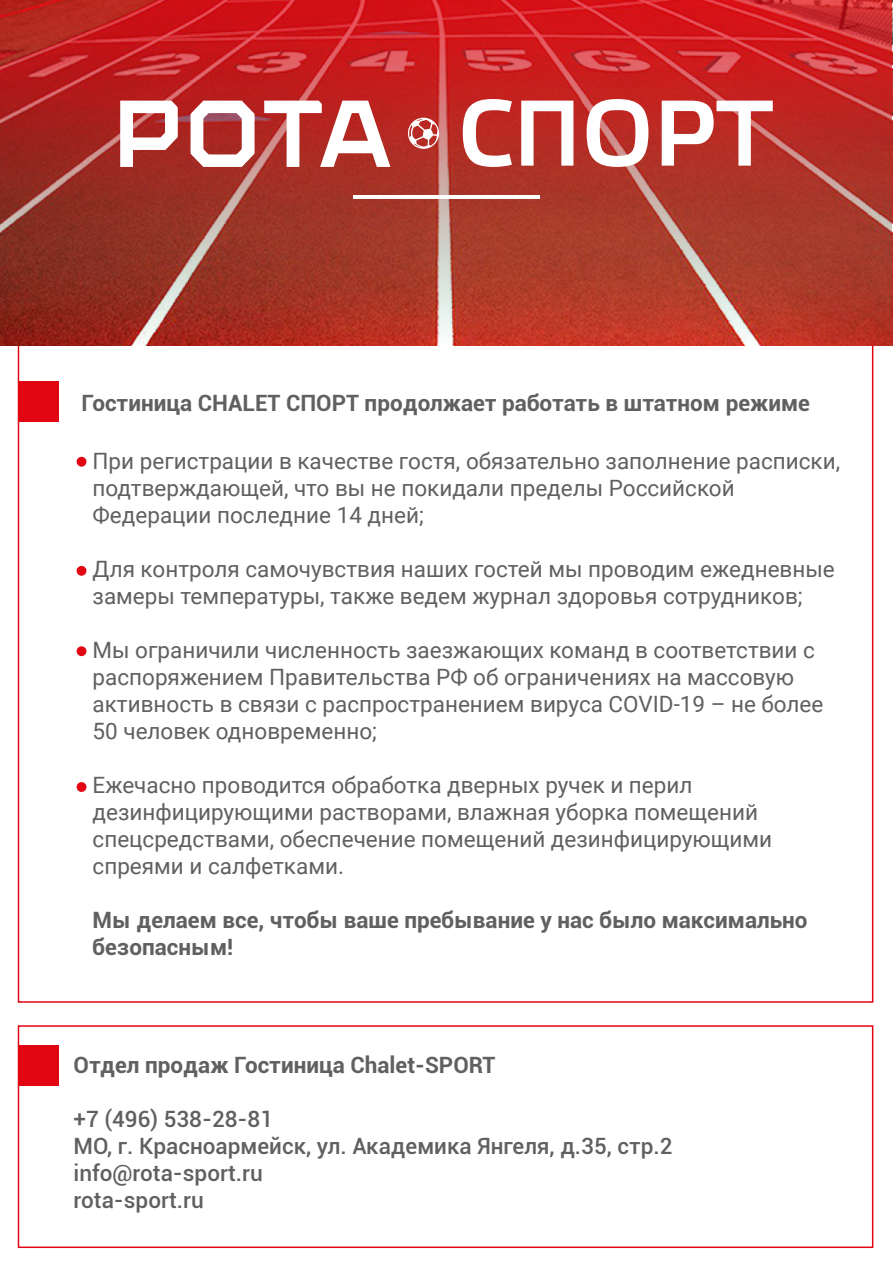
<style>
.page{position:relative;width:893px;height:1263px;background:#fff}
.page>*{position:absolute;margin:0;border:0;box-sizing:border-box;transform-origin:0 0}
.t1{font:22.5px/27px "Roboto";color:#606060}
.t2{font:700 22.5px/27px "Roboto";color:#606060}
.t3{font:500 22.5px/27px "Roboto";color:#606060}
</style>
<div class="page">
<div style="left:19px;top:381px;width:40px;height:41px;background:#e20613"></div>
<div style="left:19px;top:1045px;width:40px;height:41px;background:#e20613"></div>
<div style="left:18px;top:1025px;width:855px;height:223px;border:2px solid #e20613"></div>
<svg style="left:0;top:0;width:891px;height:345px;background:#b3322a"></svg>
<div style="left:77px;top:457px;width:9px;height:10px;background:#e20613;border-radius:50%"></div>
<div style="left:77px;top:566px;width:9px;height:10px;background:#e20613;border-radius:50%"></div>
<div style="left:77px;top:646px;width:9px;height:10px;background:#e20613;border-radius:50%"></div>
<div style="left:77px;top:782px;width:9px;height:10px;background:#e20613;border-radius:50%"></div>
<svg style="left:463px;top:99px;width:49px;height:68px"></svg>
<svg style="left:521px;top:101px;width:52px;height:65px"></svg>
<svg style="left:587px;top:99px;width:61px;height:68px"></svg>
<svg style="left:662px;top:101px;width:111px;height:65px"></svg>
<svg style="left:408px;top:118px;width:31px;height:31px"></svg>
<svg style="left:191px;top:101px;width:64px;height:66px"></svg>
<svg style="left:120px;top:101px;width:58px;height:66px"></svg>
<svg style="left:264px;top:101px;width:126px;height:66px"></svg>
<hr style="left:353px;top:196px;width:187px;height:3px;background:#fff">
<p class="t2" style="left:82px;top:389px;width:730px">Гостиница CHALET СПОРТ продолжает работать в штатном режиме</p>
<p class="t1" style="left:93px;top:447px;width:749px">При регистрации в качестве гостя, обязательно заполнение расписки, подтверждающей, что вы не покидали пределы Российской<br>Федерации последние 14 дней;</p>
<p class="t1" style="left:93px;top:555px;width:744px">Для контроля самочувствия наших гостей мы проводим ежедневные замеры температуры, также ведем журнал здоровья сотрудников;</p>
<p class="t1" style="left:93px;top:636px;width:732px">Мы ограничили численность заезжающих команд в соответствии с распоряжением Правительства РФ об ограничениях на массовую активность в связи с распространением вируса COVID-19 – не более 50 человек одновременно;</p>
<p class="t1" style="left:93px;top:771px;width:681px">Ежечасно проводится обработка дверных ручек и перил дезинфицирующими растворами, влажная уборка помещений спецсредствами, обеспечение помещений дезинфицирующими спреями и салфетками.</p>
<p class="t2" style="left:93px;top:906px;width:717px">Мы делаем все, чтобы ваше пребывание у нас было максимально безопасным!</p>
<p class="t2" style="left:74px;top:1050px;width:423px">Отдел продаж Гостиница Chalet-SPORT</p>
<p class="t3" style="left:74px;top:1104px;width:600px">+7 (496) 538-28-81<br>МО, г. Красноармейск, ул. Академика Янгеля, д.35, стр.2 info@rota-sport.ru<br>rota-sport.ru</p>
</div>
